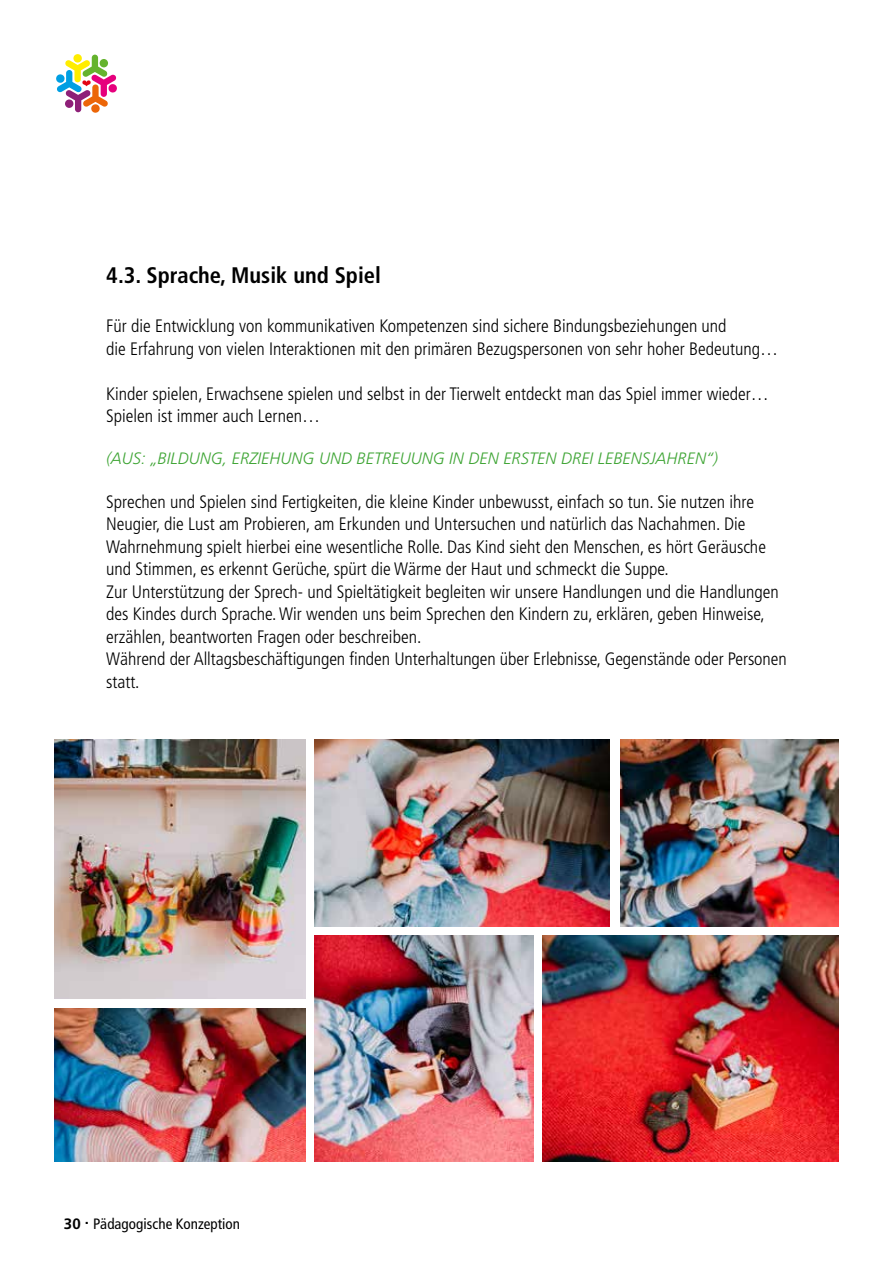
<style>
.page{position:relative;width:893px;height:1263px;background:#fff}
.page>*{position:absolute;margin:0;border:0;box-sizing:border-box;transform-origin:0 0}
.t1{font:700 condensed 22.5px "Frutiger";color:#000}
.t2{font:300 condensed 18px/22.5px "Frutiger";color:#000}
.t3{font:italic 300 16.5px "Frutiger";color:#3fa535}
.t4{font:condensed 15px "Frutiger";letter-spacing:.005em;color:#000}
.s1{font-weight:700;font-stretch:normal}
</style>
<div class="page">
<img style="left:54px;top:739px;width:251px;height:259px">
<img style="left:315px;top:936px;width:218px;height:226px">
<img style="left:315px;top:739px;width:295px;height:188px">
<img style="left:54px;top:1009px;width:251px;height:153px">
<img style="left:543px;top:936px;width:295px;height:226px">
<img style="left:621px;top:739px;width:217px;height:188px">
<svg style="left:56px;top:54px;width:61px;height:59px"></svg>
<p class="t1" style="left:106px;top:261px;width:276px">4.3. Sprache, Musik und Spiel</p>
<p class="t2" style="left:106px;top:315px;width:673px">Für die Entwicklung von kommunikativen Kompetenzen sind sichere Bindungsbeziehungen und<br>die Erfahrung von vielen Interaktionen mit den primären Bezugspersonen von sehr hoher Bedeutung…</p>
<p class="t2" style="left:106px;top:382px;width:664px">Kinder spielen, Erwachsene spielen und selbst in der Tierwelt entdeckt man das Spiel immer wieder…<br>Spielen ist immer auch Lernen…</p>
<p class="t3" style="left:106px;top:448px;width:613px">(AUS: „BILDUNG, ERZIEHUNG UND BETREUUNG IN DEN ERSTEN DREI LEBENSJAHREN“)</p>
<p class="t2" style="left:106px;top:490px;width:682px">Sprechen und Spielen sind Fertigkeiten, die kleine Kinder unbewusst, einfach so tun. Sie nutzen ihre Neugier, die Lust am Probieren, am Erkunden und Untersuchen und natürlich das Nachahmen. Die Wahrnehmung spielt hierbei eine wesentliche Rolle. Das Kind sieht den Menschen, es hört Geräusche und Stimmen, es erkennt Gerüche, spürt die Wärme der Haut und schmeckt die Suppe.<br>Zur Unterstützung der Sprech- und Spieltätigkeit begleiten wir unsere Handlungen und die Handlungen des Kindes durch Sprache. Wir wenden uns beim Sprechen den Kindern zu, erklären, geben Hinweise, erzählen, beantworten Fragen oder beschreiben.<br>Während der Alltagsbeschäftigungen finden Unterhaltungen über Erlebnisse, Gegenstände oder Personen statt.</p>
<p class="t4" style="left:64px;top:1215px;width:178px"><span class="s1">30 </span><sup>.</sup> Pädagogische Konzeption</p>
</div>
